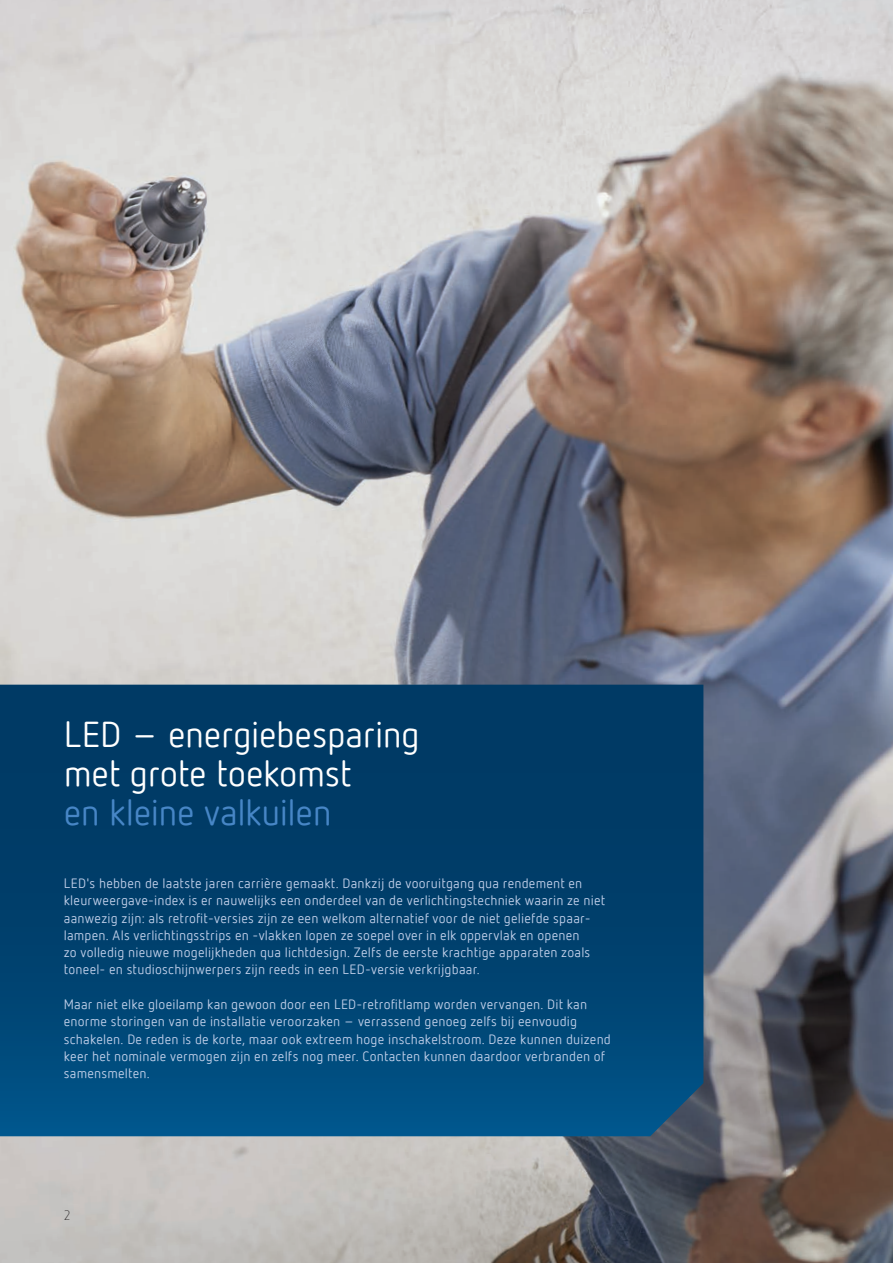
<style>
.page{position:relative;width:893px;height:1263px;background:#fff}
.page>*{position:absolute;margin:0;border:0;box-sizing:border-box;transform-origin:0 0}
.t1{font:36px/39px "Netto Offc Pro";letter-spacing:-.01em;color:#fff}
.t2{font:36px "Netto Offc Pro";letter-spacing:-.015em;color:#4786c6}
.t3{font:13.5px/17.2px "Netto Offc Pro";letter-spacing:.015em;color:#c2d0ea}
.t4{font:300 13.5px "Netto Offc Pro";color:#231f20}
</style>
<div class="page">
<img style="left:0;top:0;width:893px;height:1263px">
<svg style="left:0;top:685px;width:703px;height:451px;background:#00426f"></svg>
<h1 class="t1" style="left:64px;top:713px;width:358px">LED – energiebesparing met grote toekomst</h1>
<h1 class="t2" style="left:64px;top:789px;width:269px">en kleine valkuilen</h1>
<p class="t3" style="left:64px;top:874px;width:543px">LED's hebben de laatste jaren carrière gemaakt. Dankzij de vooruitgang qua rendement en kleurweergave-index is er nauwelijks een onderdeel van de verlichtingstechniek waarin ze niet aanwezig zijn: als retrofit-versies zijn ze een welkom alternatief voor de niet geliefde spaar&shy;lampen. Als verlichtingsstrips en -vlakken lopen ze soepel over in elk oppervlak en openen<br>zo volledig nieuwe mogelijkheden qua lichtdesign. Zelfs de eerste krachtige apparaten zoals toneel- en studioschijnwerpers zijn reeds in een LED-versie verkrijgbaar.</p>
<p class="t3" style="left:64px;top:995px;width:549px">Maar niet elke gloeilamp kan gewoon door een LED-retrofitlamp worden vervangen. Dit kan enorme storingen van de installatie veroorzaken – verrassend genoeg zelfs bij eenvoudig schakelen. De reden is de korte, maar ook extreem hoge inschakelstroom. Deze kunnen duizend keer het nominale vermogen zijn en zelfs nog meer. Contacten kunnen daardoor verbranden of samensmelten.</p>
<p class="t4" style="left:64px;top:1207px;width:8px">2</p>
</div>
